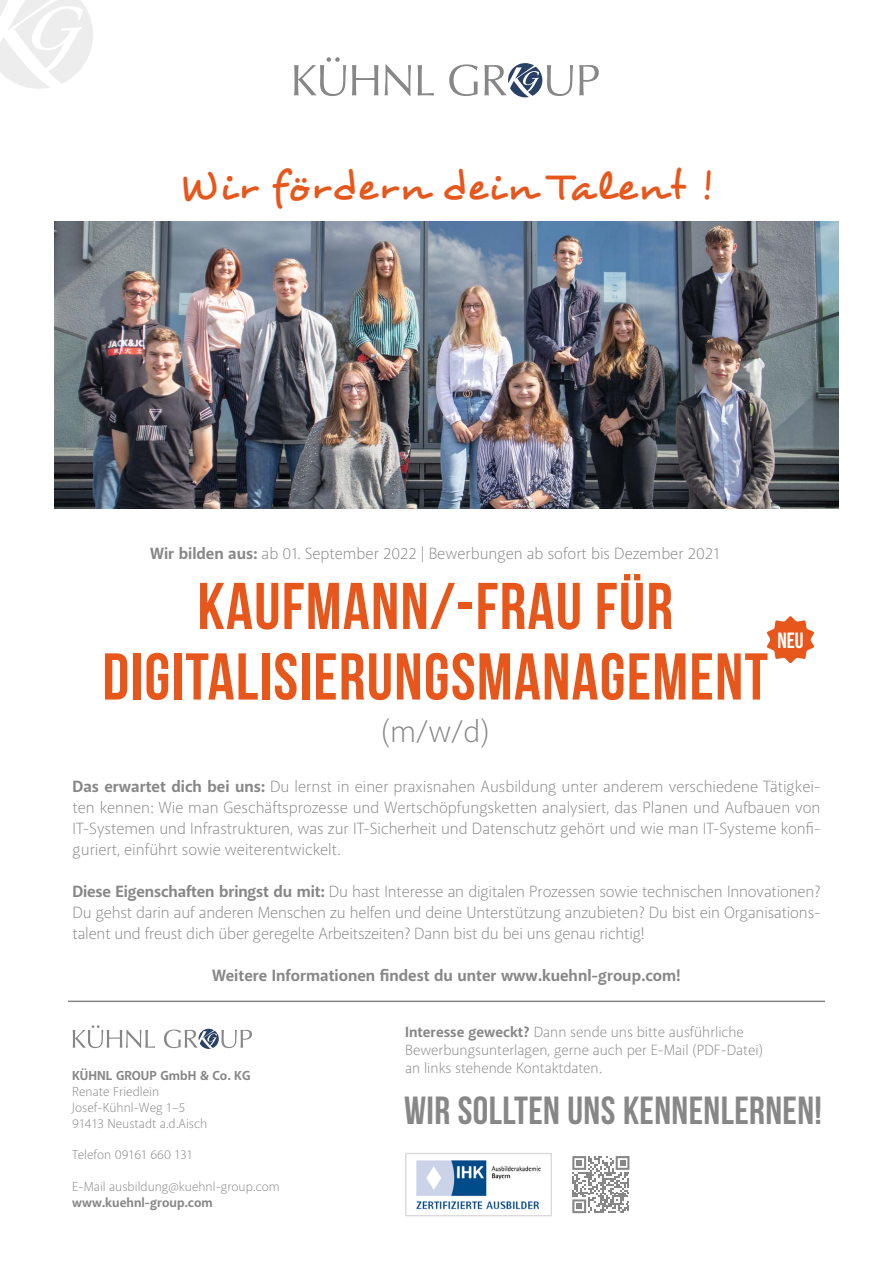
<style>
.page{position:relative;width:893px;height:1263px;background:#fff}
.page>*{position:absolute;margin:0;border:0;box-sizing:border-box;transform-origin:0 0}
.t1{font:66px/70.5px "Bebas Neue";letter-spacing:.02em;color:#e7561b;text-align:center}
.t2{font:42px "Desyrel";letter-spacing:.04em;color:#e7561b}
.t3{font:39.15px "Bebas Neue";letter-spacing:.01em;color:#878787}
.t4{font:300 31.5px "Akagi Pro";color:#878787}
.t5{font:700 22.05px "Bebas Neue";color:#fff}
.t6{font:300 16.5px/21px "Akagi Pro";color:#878787;text-align:justify}
.t7{font:700 16.5px "Akagi Pro";color:#878787}
.t8{font:300 15px/18px "Akagi Pro";color:#878787}
.t9{font:300 13.2px/15.9px "Akagi Pro";color:#878787}
.t10{font:700 13.2px "Akagi Pro";color:#878787}
.s1{font-weight:700}
</style>
<div class="page">
<img style="left:54px;top:222px;width:785px;height:286px">
<svg style="left:294px;top:57px;width:140px;height:39px"></svg>
<svg style="left:449px;top:63px;width:124px;height:34px"></svg>
<svg style="left:579px;top:65px;width:20px;height:30px"></svg>
<svg style="left:0;top:0;width:93px;height:89px"></svg>
<svg style="left:73px;top:1025px;width:82px;height:23px"></svg>
<svg style="left:164px;top:1029px;width:88px;height:20px"></svg>
<hr style="left:68px;top:1000px;width:757px;height:2px;background:#878787">
<div style="left:405px;top:1153px;width:147px;height:63px;background:#fff;border:1px solid #dadada"></div>
<img style="left:416px;top:1160px;width:125px;height:50px">
<svg style="left:767px;top:616px;width:47px;height:47px"></svg>
<svg style="left:572px;top:1156px;width:57px;height:57px"></svg>
<h2 class="t2" style="left:179px;top:160px;width:534px">Wir fördern dein Talent !</h2>
<p class="t6" style="left:150px;top:543px;width:572px"><span class="s1">Wir bilden aus:</span> ab 01. September 2022 | Bewerbungen ab sofort bis Dezember 2021</p>
<h1 class="t1" style="left:102px;top:570px;width:667px">KAUFMANN/-FRAU FÜR<br>DIGITALISIERUNGSMANAGEMENT</h1>
<h3 class="t4" style="left:381px;top:712px;width:110px">(m/w/d)</h3>
<p class="t6" style="left:73px;top:776px;width:749px"><span class="s1">Das erwartet dich bei uns:</span> Du lernst in einer praxisnahen Ausbildung unter anderem verschiedene Tätigkei&shy;ten kennen: Wie man Geschäftsprozesse und Wertschöpfungsketten analysiert, das Planen und Aufbauen von IT-Systemen und Infrastrukturen, was zur IT-Sicherheit und Datenschutz gehört und wie man IT-Systeme konfi&shy;guriert, einführt sowie weiterentwickelt.</p>
<p class="t6" style="left:73px;top:881px;width:749px"><span class="s1">Diese Eigenschaften bringst du mit:</span> Du hast Interesse an digitalen Prozessen sowie technischen Innovationen?<br>Du gehst darin auf anderen Menschen zu helfen und deine Unterstützung anzubieten? Du bist ein Organisations&shy;talent und freust dich über geregelte Arbeitszeiten? Dann bist du bei uns genau richtig!</p>
<p class="t7" style="left:212px;top:965px;width:470px">Weitere Informationen findest du unter www.kuehnl-group.com!</p>
<h3 class="t5" style="left:777px;top:628px;width:28px">NEU</h3>
<p class="t10" style="left:72px;top:1067px;width:180px">KÜHNL GROUP GmbH &amp; Co. KG</p>
<p class="t9" style="left:72px;top:1083px;width:137px">Renate Friedlein<br>Josef-Kühnl-Weg 1–5<br>91413 Neustadt a.d.Aisch</p>
<p class="t9" style="left:72px;top:1147px;width:122px">Telefon 09161 660 131</p>
<p class="t9" style="left:72px;top:1179px;width:209px">E-Mail ausbildung@kuehnl-group.com</p>
<p class="t10" style="left:72px;top:1194px;width:142px">www.kuehnl-group.com</p>
<p class="t8" style="left:405px;top:1023px;width:359px"><span class="s1">Interesse geweckt?</span> Dann sende uns bitte ausführliche<br>Bewerbungsunterlagen, gerne auch per E-Mail (PDF-Datei) an links stehende Kontaktdaten.</p>
<h3 class="t3" style="left:404px;top:1089px;width:419px">WIR SOLLTEN UNS KENNENLERNEN!</h3>
</div>
